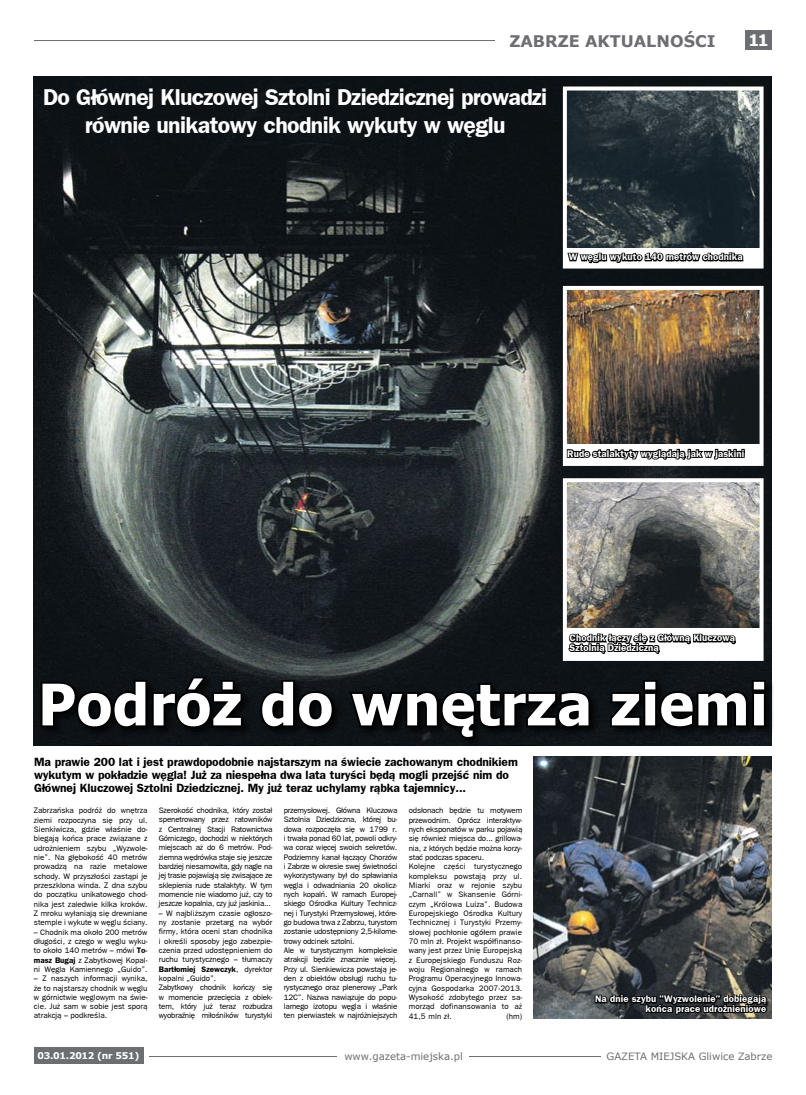
<style>
.page{position:relative;width:806px;height:1095px;background:#fff}
.page>*{position:absolute;margin:0;border:0;box-sizing:border-box;transform-origin:0 0}
.t1{font:700 57.3px "Tahoma";letter-spacing:.015em;color:#fff}
.t2{font:700 23px/27.6px "Frankfurt Gothic";letter-spacing:-.025em;color:#fff;text-align:center}
.t3{font:700 16px "Verdana";color:#6d6e71}
.t4{font:700 16px "Verdana";color:#fff}
.t5{font:700 12px/13px "Frankfurt Gothic";letter-spacing:-.005em;color:#000}
.t6{font:10.1px "Verdana";color:#6d6e71}
.t7{font:700 9.6px/9.5px "Frankfurt Gothic";letter-spacing:.015em;color:#fff}
.t8{font:700 9.3px "Verdana";letter-spacing:-.03em;color:#fff}
.t9{font:8px/9.3px "Frankfurt Gothic";letter-spacing:-.02em;color:#000;text-align:justify}
.t10{font:8px/9.3px "Frankfurt Gothic";letter-spacing:.01em;color:#000}
.t11{font:8px/9.3px "Frankfurt Gothic";color:#000}
.s1{font-weight:700}
</style>
<div class="page">
<img style="left:34px;top:77px;width:737px;height:668px">
<div style="left:744px;top:31px;width:27px;height:19px;background:#6d6e71"></div>
<div style="left:34px;top:1047px;width:109px;height:16px;background:#6d6e71"></div>
<hr style="left:469px;top:1056px;width:131px;height:1px;background:#6d6e71">
<hr style="left:149px;top:1056px;width:187px;height:1px;background:#6d6e71">
<hr style="left:34px;top:41px;width:460px;height:1px;background:#6d6e71">
<div style="left:39px;top:675px;width:735px;height:73px;background:#000;opacity:.75"></div>
<svg style="left:39px;top:673px;width:205px;height:57px;background:#06080a"></svg>
<svg style="left:258px;top:678px;width:77px;height:52px;background:#07090b"></svg>
<svg style="left:347px;top:681px;width:244px;height:60px;background:#07090b"></svg>
<svg style="left:607px;top:678px;width:160px;height:52px;background:#06080a"></svg>
<img style="left:567px;top:91px;width:191px;height:156px">
<div style="left:562px;top:86px;width:201px;height:182px;border:4px solid #fff"></div>
<img style="left:567px;top:291px;width:191px;height:153px">
<div style="left:562px;top:286px;width:201px;height:180px;border:4px solid #fff"></div>
<img style="left:567px;top:483px;width:191px;height:144px">
<div style="left:562px;top:478px;width:201px;height:182px;border:4px solid #fff"></div>
<svg style="left:566px;top:625px;width:175px;height:37px"></svg>
<svg style="left:565px;top:441px;width:179px;height:37px"></svg>
<svg style="left:565px;top:244px;width:179px;height:25px"></svg>
<img style="left:533px;top:756px;width:238px;height:262px">
<svg style="left:593px;top:986px;width:179px;height:33px;background:#2b2d2d"></svg>
<h3 class="t3" style="left:509px;top:31px;width:207px">ZABRZE AKTUALNOŚCI</h3>
<h3 class="t4" style="left:747px;top:30px;width:22px">11</h3>
<h2 class="t2" style="left:43px;top:83px;width:505px">Do Głównej Kluczowej Sztolni Dziedzicznej prowadzi równie unikatowy chodnik wykuty w węglu</h2>
<p class="t7" style="left:568px;top:252px;width:175px">W węglu wykuto 140 metrów chodnika</p>
<p class="t7" style="left:567px;top:448px;width:178px">Rude stalaktyty wyglądają jak w jaskini</p>
<p class="t7" style="left:569px;top:633px;width:167px">Chodnik łączy się z Główną Kluczową<br>Sztolnią Dziedziczną</p>
<h1 class="t1" style="left:38px;top:664px;width:730px">Podróż do wnętrza ziemi</h1>
<p class="t5" style="left:34px;top:755px;width:485px">Ma prawie 200 lat i jest prawdopodobnie najstarszym na świecie zachowanym chodnikiem wykutym w pokładzie węgla! Już za niespełna dwa lata turyści będą mogli przejść nim do<br>Głównej Kluczowej Sztolni Dziedzicznej. My już teraz uchylamy rąbka tajemnicy...</p>
<p class="t9" style="left:34px;top:805px;width:115px">Zabrzańska podróż do wnętrza ziemi rozpoczyna się przy ul.<br>Sienkiwicza, gdzie właśnie do&shy;biegają końca prace związane z udrożnieniem szybu „Wyzwole&shy;nie”. Na głębokość 40 metrów prowadzą na razie metalowe schody. W przyszłości zastąpi je przeszklona winda. Z dna szybu do początku unikatowego chod&shy;nika jest zaledwie kilka kroków.<br>Z mroku wyłaniają się drewniane stemple i wykute w węglu ściany.</p>
<p class="t9" style="left:34px;top:926px;width:115px">– Chodnik ma około 200 metrów długości, z czego w węglu wyku&shy;to około 140 metrów – mówi <span class="s1">To&shy;masz Bugaj</span> z Zabytkowej Kopal&shy;ni Węgla Kamiennego „Guido”.</p>
<p class="t9" style="left:34px;top:973px;width:115px">– Z naszych informacji wynika, że to najstarszy chodnik w węglu w górnictwie węglowym na świe&shy;cie. Już sam w sobie jest sporą atrakcją – podkreśla.</p>
<p class="t9" style="left:159px;top:805px;width:115px">Szerokość chodnika, który został spenetrowany przez ratowników z Centralnej Stacji Ratownictwa Górniczego, dochodzi w niektórych miejscach aż do 6 metrów. Pod&shy;ziemna wędrówka staje się jeszcze bardziej niesamowita, gdy nagle na jej trasie pojawiają się zwisające ze sklepienia rude stalaktyty. W tym momencie nie wiadomo już, czy to jeszcze kopalnia, czy już jaskinia...</p>
<p class="t11" style="left:159px;top:908px;width:115px">– W najbliższym czasie ogłoszo&shy;ny zostanie przetarg na wybór firmy, która oceni stan chodnika i określi sposoby jego zabezpie&shy;czenia przed udostępnieniem do ruchu turystycznego – tłumaczy<br><span class="s1">Bartłomiej Szewczyk</span>, dyrektor kopalni „Guido”.<br>Zabytkowy chodnik kończy się w momencie przecięcia z obiek&shy;tem, który już teraz rozbudza wyobraźnię miłośników turystyki</p>
<p class="t9" style="left:283px;top:805px;width:115px;text-align:left">przemysłowej. Główna Kluczowa<br>Sztolnia Dziedziczna, której bu&shy;dowa rozpoczęła się w 1799 r. i trwała ponad 60 lat, powoli odkry&shy;wa coraz więcej swoich sekretów.<br>Podziemny kanał łączący Chorzów i Zabrze w okresie swej świetności wykorzystywany był do spławiania węgla i odwadniania 20 okolicz&shy;nych kopalń. W ramach Europej&shy;skiego Ośrodka Kultury Technicz&shy;nej i Turystyki Przemysłowej, które&shy;go budowa trwa z Zabrzu, turystom zostanie udostępniony 2,5-kilome&shy;trowy odcinek sztolni.<br>Ale w turystycznym kompleksie atrakcji będzie znacznie więcej.<br>Przy ul. Sienkiewicza powstają je&shy;den z obiektów obsługi ruchu tu&shy;rystycznego oraz plenerowy „Park<br>12C”. Nazwa nawiązuje do popu&shy;larnego izotopu węgla i właśnie ten pierwiastek w najróżniejszych</p>
<p class="t10" style="left:408px;top:805px;width:115px">odsłonach będzie tu motywem przewodnim. Oprócz interaktyw&shy;nych eksponatów w parku pojawią się również miejsca do... grillowa&shy;nia, z których będzie można korzy&shy;stać podczas spaceru.<br>Kolejne części turystycznego kompleksu powstają przy ul.<br>Miarki oraz w rejonie szybu „Carnall” w Skansenie Górni&shy;czym „Królowa Luiza”. Budowa<br>Europejskiego Ośrodka Kultury<br>Technicznej i Turystyki Przemy&shy;słowej pochłonie ogółem prawie<br>70 mln zł. Projekt współfinanso&shy;wany jest przez Unię Europejską z Europejskiego Funduszu Roz&shy;woju Regionalnego w ramach<br>Programu Operacyjnego Innowa&shy;cyjna Gospodarka 2007-2013.<br>Wysokość zdobytego przez sa&shy;morząd dofinansowania to aż<br>41,5 mln zł.</p>
<p class="t9" style="left:506px;top:1010px;width:17px">(hm)</p>
<p class="t7" style="left:594px;top:994px;width:172px;text-align:right">Na dnie szybu "Wyzwolenie" dobiegają końca prace udrożnieniowe</p>
<p class="t8" style="left:38px;top:1049px;width:103px">03.01.2012 (nr 551)</p>
<p class="t6" style="left:344px;top:1049px;width:120px">www.gazeta-miejska.pl</p>
<p class="t6" style="left:606px;top:1049px;width:167px">GAZETA MIEJSKA Gliwice Zabrze</p>
</div>
